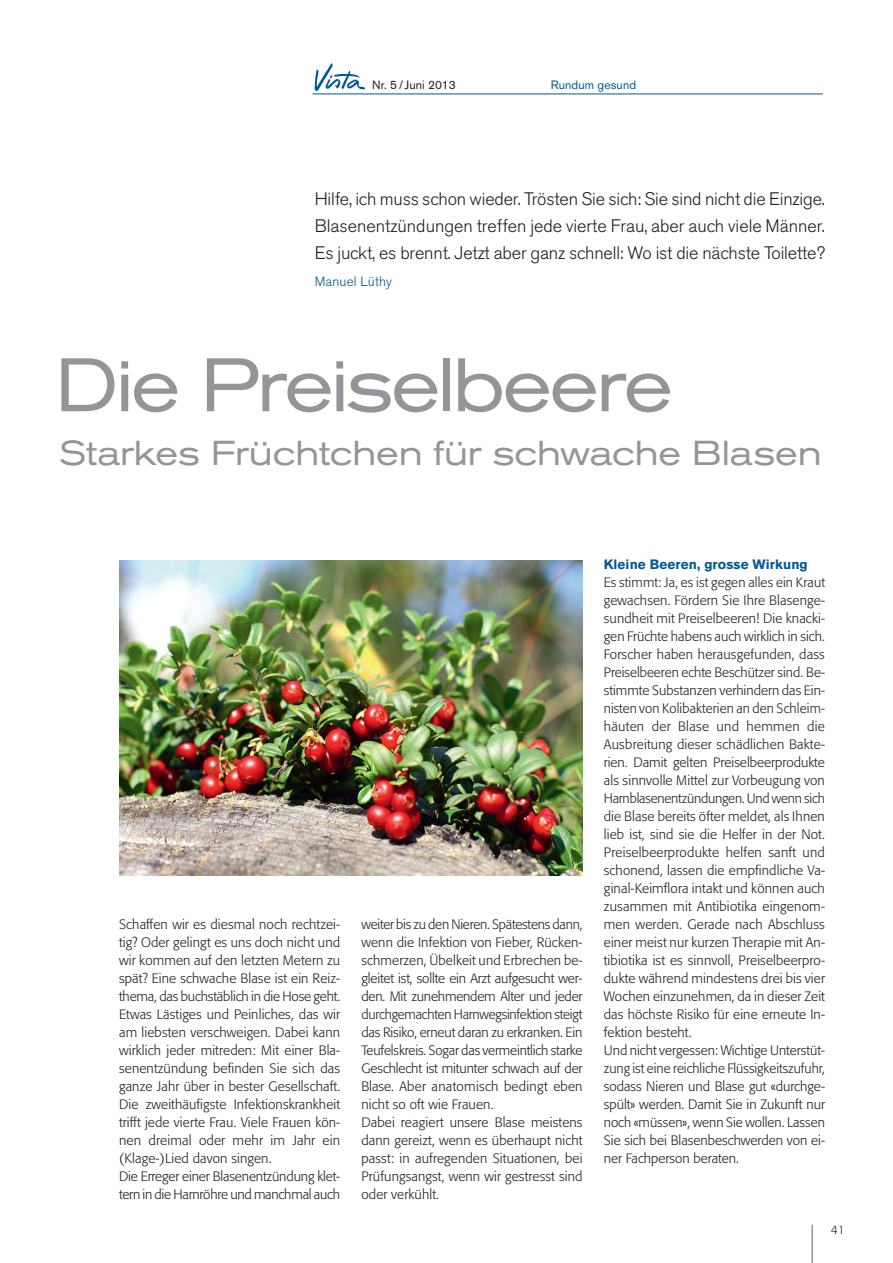
<style>
.page{position:relative;width:893px;height:1263px;background:#fff}
.page>*{position:absolute;margin:0;border:0;box-sizing:border-box;transform-origin:0 0}
.Lead_x06{font:expanded 74.85px "Akzidenz Grotesk Pro";letter-spacing:-.04em;color:#939598;scale:.96 1}
.Untertitel_Redaktion{font:expanded 34.35px "Akzidenz Grotesk Pro";letter-spacing:-.005em;color:#939598;scale:.96 1}
.Lead_x06-2{font:300 18px/27px "Akzidenz Grotesk Pro";letter-spacing:-.01em;color:#231f20;text-align:justify}
.Grundtext_x08{font:300 13.5px/18px "Formata Pro";letter-spacing:.01em;color:#231f20;text-align:justify}
.Grundtext_x08-2{font:300 13.5px/18px "Formata Pro";letter-spacing:-.01em;color:#231f20}
.Zwischentitel_x09{font:700 13.5px "Akzidenz Grotesk Pro";letter-spacing:.01em;color:#005996}
.Lead_x06-3{font:300 13.5px "Akzidenz Grotesk Pro";letter-spacing:.01em;color:#005996}
.Kopfzeile{font:12px "Akzidenz Grotesk Pro";letter-spacing:.01em;color:#231f20}
.Kopfzeile-2{font:12px "Akzidenz Grotesk Pro";letter-spacing:.01em;color:#005996}
.Pagina_rechts{font:300 12px "Formata Pro";color:#231f20}
</style>
<div class="page">
<hr style="left:811px;top:1225px;width:2px;height:38px;background:#939598">
<hr style="left:313px;top:94px;width:510px;height:1px;background:#005996">
<img style="left:314px;top:63px;width:52px;height:29px">
<img style="left:119px;top:560px;width:464px;height:315px">
<p class="Kopfzeile" style="left:372px;top:77px;width:85px">Nr. 5/Juni 2013</p>
<p class="Kopfzeile-2" style="left:551px;top:77px;width:87px">Rundum gesund</p>
<p class="Lead_x06-2" style="left:315px;top:185px;width:512px">Hilfe, ich muss schon wieder. Trösten Sie sich: Sie sind nicht die Einzige.<br>Blasenentzündungen treffen jede vierte Frau, aber auch viele Männer.<br>Es juckt, es brennt. Jetzt aber ganz schnell: Wo ist die nächste Toilette?</p>
<p class="Lead_x06-3" style="left:315px;top:272px;width:79px">Manuel Lüthy</p>
<p class="Lead_x06" style="left:55px;top:336px;width:645px">Die Preiselbeere</p>
<p class="Untertitel_Redaktion" style="left:60px;top:431px;width:795px">Starkes Früchtchen für schwache Blasen</p>
<p class="Grundtext_x08" style="left:119px;top:915px;width:223px">Schaffen wir es diesmal noch rechtzei&shy;tig? Oder gelingt es uns doch nicht und wir kommen auf den letzten Metern zu spät? Eine schwache Blase ist ein Reiz&shy;thema, das buchstäblich in die Hose geht.<br>Etwas Lästiges und Peinliches, das wir am liebsten verschweigen. Dabei kann wirklich jeder mitreden: Mit einer Bla&shy;senentzündung befinden Sie sich das ganze Jahr über in bester Gesellschaft.<br>Die zweithäufigste Infektionskrankheit trifft jede vierte Frau. Viele Frauen kön&shy;nen dreimal oder mehr im Jahr ein (Klage-)Lied davon singen.</p>
<p class="Grundtext_x08-2" style="left:119px;top:1167px;width:223px">Die Erreger einer Blasenentzündung klet&shy;tern in die Harnröhre und manchmal auch</p>
<p class="Grundtext_x08" style="left:361px;top:915px;width:223px">weiter bis zu den Nieren. Spätestens dann, wenn die Infektion von Fieber, Rücken&shy;schmerzen, Übelkeit und Erbrechen be&shy;gleitet ist, sollte ein Arzt aufgesucht wer&shy;den. Mit zunehmendem Alter und jeder durchgemachten Harnwegsinfektion steigt das Risiko, erneut daran zu erkranken. Ein Teufelskreis. Sogar das vermeintlich starke Geschlecht ist mitunter schwach auf der Blase. Aber anatomisch bedingt eben nicht so oft wie Frauen.</p>
<p class="Grundtext_x08" style="left:361px;top:1113px;width:223px">Dabei reagiert unsere Blase meistens dann gereizt, wenn es überhaupt nicht passt: in aufregenden Situationen, bei Prüfungsangst, wenn wir gestresst sind oder verkühlt.</p>
<p class="Zwischentitel_x09" style="left:604px;top:556px;width:205px">Kleine Beeren, grosse Wirkung</p>
<p class="Grundtext_x08" style="left:604px;top:573px;width:223px">Es stimmt: Ja, es ist gegen alles ein Kraut gewachsen. Fördern Sie Ihre Blasenge&shy;sundheit mit Preiselbeeren! Die knacki&shy;gen Früchte habens auch wirklich in sich.<br>Forscher haben herausgefunden, dass Preiselbeeren echte Beschützer sind. Be&shy;stimmte Substanzen verhindern das Ein&shy;nisten von Kolibakterien an den Schleim&shy;häuten der Blase und hemmen die Ausbreitung dieser schädlichen Bakte&shy;rien. Damit gelten Preiselbeerprodukte als sinnvolle Mittel zur Vorbeugung von Harnblasenentzündungen. Und wenn sich die Blase bereits öfter meldet, als Ihnen lieb ist, sind sie die Helfer in der Not.<br>Preiselbeerprodukte helfen sanft und schonend, lassen die empfindliche Va&shy;ginal-Keimflora intakt und können auch zusammen mit Antibiotika eingenom&shy;men werden. Gerade nach Abschluss einer meist nur kurzen Therapie mit An&shy;tibiotika ist es sinnvoll, Preiselbeerpro&shy;dukte während mindestens drei bis vier Wochen einzunehmen, da in dieser Zeit das höchste Risiko für eine erneute In&shy;fektion besteht.</p>
<p class="Grundtext_x08" style="left:604px;top:1041px;width:223px">Und nicht vergessen: Wichtige Unterstüt&shy;zung ist eine reichliche Flüssigkeitszufuhr, sodass Nieren und Blase gut «durchge&shy;spült» werden. Damit Sie in Zukunft nur noch «müssen», wenn Sie wollen. Lassen Sie sich bei Blasenbeschwerden von ei&shy;ner Fachperson beraten.</p>
<p class="Pagina_rechts" style="left:831px;top:1222px;width:16px">41</p>
</div>
